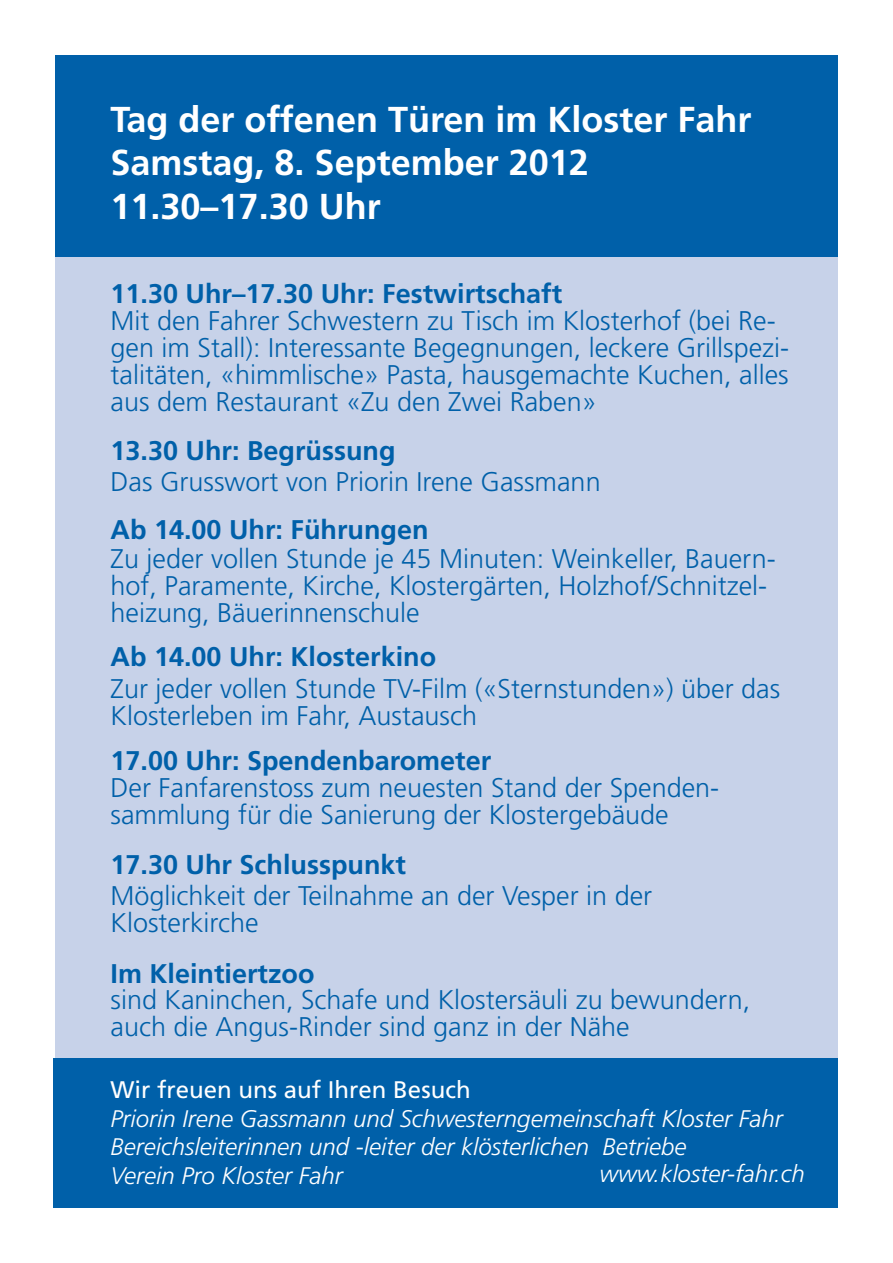
<style>
.page{position:relative;width:893px;height:1263px;background:#fff}
.page>*{position:absolute;margin:0;border:0;box-sizing:border-box;transform-origin:0 0}
.t1{font:700 36px/43.2px "Frutiger";color:#fff}
.t2{font:300 27px/27px "Frutiger";color:#0060a9}
.t3{font:700 27px "Frutiger";color:#0060a9}
.t4{font:italic 300 24px/28.8px "Frutiger";color:#fff}
.t5{font:24px "Frutiger";color:#fff}
</style>
<div class="page">
<div style="left:55px;top:55px;width:783px;height:202px;background:#0060a9"></div>
<div style="left:55px;top:257px;width:783px;height:951px;background:#c7d2e9"></div>
<div style="left:54px;top:1058px;width:784px;height:150px;background:#0060a9"></div>
<h1 class="t1" style="left:111px;top:98px;width:642px">Tag der offenen Türen im Kloster Fahr<br>Samstag, 8. September 2012<br>11.30–17.30 Uhr</h1>
<p class="t3" style="left:111px;top:278px;width:453px">11.30 Uhr–17.30 Uhr: Festwirtschaft</p>
<p class="t2" style="left:111px;top:307px;width:680px">Mit den Fahrer Schwestern zu Tisch im Klosterhof (bei Re&shy;gen im Stall): Interessante Begegnungen, leckere Grillspezi&shy;talitäten, «himmlische» Pasta, hausgemachte Kuchen, alles aus dem Restaurant «Zu den Zwei Raben»</p>
<p class="t3" style="left:111px;top:435px;width:287px">13.30 Uhr: Begrüssung</p>
<p class="t2" style="left:111px;top:468px;width:492px">Das Grusswort von Priorin Irene Gassmann</p>
<p class="t3" style="left:111px;top:514px;width:320px">Ab 14.00 Uhr: Führungen</p>
<p class="t2" style="left:111px;top:545px;width:667px">Zu jeder vollen Stunde je 45 Minuten: Weinkeller, Bauern&shy;hof, Paramente, Kirche, Klostergärten, Holzhof/Schnitzel&shy;heizung, Bäuerinnenschule</p>
<p class="t3" style="left:111px;top:641px;width:327px">Ab 14.00 Uhr: Klosterkino</p>
<p class="t2" style="left:111px;top:675px;width:671px">Zur jeder vollen Stunde TV-Film («Sternstunden») über das<br>Klosterleben im Fahr, Austausch</p>
<p class="t3" style="left:111px;top:745px;width:382px">17.00 Uhr: Spendenbarometer</p>
<p class="t2" style="left:111px;top:774px;width:610px">Der Fanfarenstoss zum neuesten Stand der Spenden&shy;sammlung für die Sanierung der Klostergebäude</p>
<p class="t3" style="left:111px;top:849px;width:297px">17.30 Uhr Schlusspunkt</p>
<p class="t2" style="left:111px;top:882px;width:543px">Möglichkeit der Teilnahme an der Vesper in der<br>Klosterkirche</p>
<p class="t3" style="left:111px;top:957px;width:206px">Im Kleintiertzoo</p>
<p class="t2" style="left:111px;top:986px;width:641px">sind Kaninchen, Schafe und Klostersäuli zu bewundern, auch die Angus-Rinder sind ganz in der Nähe</p>
<p class="t5" style="left:111px;top:1075px;width:362px">Wir freuen uns auf Ihren Besuch</p>
<p class="t4" style="left:111px;top:1104px;width:674px">Priorin Irene Gassmann und Schwesterngemeinschaft Kloster Fahr<br>Bereichsleiterinnen und -leiter der klösterlichen Betriebe<br>Verein Pro Kloster Fahr</p>
<p class="t4" style="left:599px;top:1159px;width:207px">www.kloster-fahr.ch</p>
</div>
